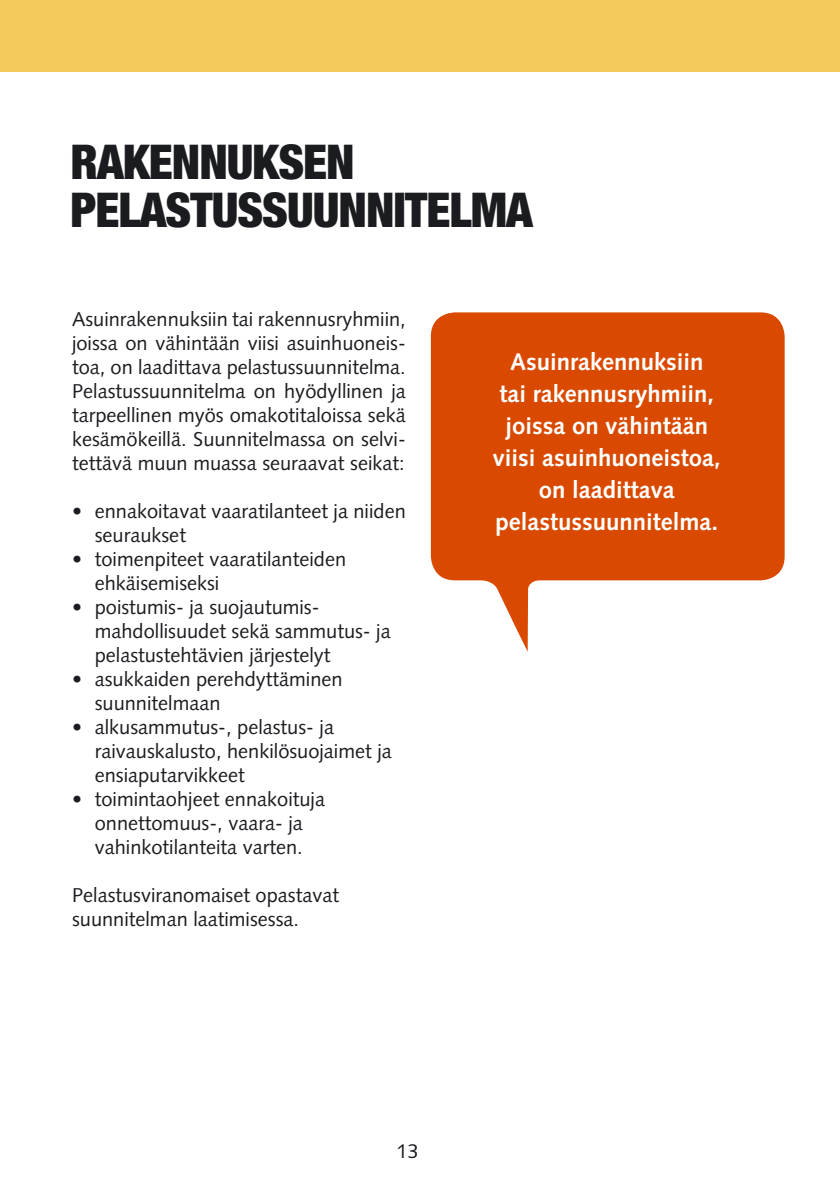
<style>
.page{position:relative;width:840px;height:1191px;background:#fff}
.page>*{position:absolute;margin:0;border:0;box-sizing:border-box;transform-origin:0 0}
.t1{font:900 condensed 48px/48px "Helvetica Neue";letter-spacing:-.02em;color:#1b1c20}
.t2{font:700 24px/32px "Syntax";color:#fff;text-align:center}
.t3{font:20px/24px "Syntax";color:#1b1c20}
</style>
<div class="page">
<div style="left:0;top:0;width:839px;height:71px;background:#f4ca5d"></div>
<div style="left:430px;top:312px;width:354px;height:268px;background:#da4900;border-radius:24px"></div>
<svg style="left:469px;top:580px;width:81px;height:71px"></svg>
<h1 class="t1" style="left:71px;top:142px;width:463px">RAKENNUKSEN<br>PELASTUSSUUNNITELMA</h1>
<p class="t3" style="left:72px;top:309px;width:335px;text-align:justify">Asuinrakennuksiin tai rakennusryhmiin, joissa on vähintään viisi asuinhuoneis&shy;toa, on laadittava pelastussuunnitelma.<br>Pelastussuunnitelma on hyödyllinen ja tarpeellinen myös omakotitaloissa sekä kesämökeillä. Suunnitelmassa on selvi&shy;tettävä muun muassa seuraavat seikat:</p>
<p class="t3" style="left:95px;top:501px;width:312px;text-indent:-23px">• ennakoitavat vaaratilanteet ja niiden seuraukset</p>
<p class="t3" style="left:95px;top:549px;width:253px;text-indent:-23px">• toimenpiteet vaaratilanteiden ehkäisemiseksi</p>
<p class="t3" style="left:95px;top:597px;width:297px;text-indent:-23px">• poistumis- ja suojautumis - mahdollisuudet sekä sammutus- ja pelastustehtävien järjestelyt</p>
<p class="t3" style="left:95px;top:669px;width:249px;text-indent:-23px">• asukkaiden perehdyttäminen suunnitelmaan</p>
<p class="t3" style="left:95px;top:717px;width:298px;text-indent:-23px">• alkusammutus-, pelastus- ja raivauskalusto, henkilösuojaimet ja ensiaputarvikkeet</p>
<p class="t3" style="left:72px;top:789px;width:254px;text-align:center">• toimintaohjeet ennakoituja onnettomuus-, vaara- ja vahinkotilanteita varten.</p>
<p class="t3" style="left:72px;top:885px;width:268px">Pelastusviranomaiset opastavat suunnitelman laatimisessa.</p>
<p class="t2" style="left:492px;top:348px;width:229px">Asuinrakennuksiin<br>tai rakennusryhmiin, joissa on vähintään viisi asuinhuoneistoa, on laadittava pelastussuunnitelma.</p>
<p class="t3" style="left:396px;top:1140px;width:24px">13</p>
</div>
